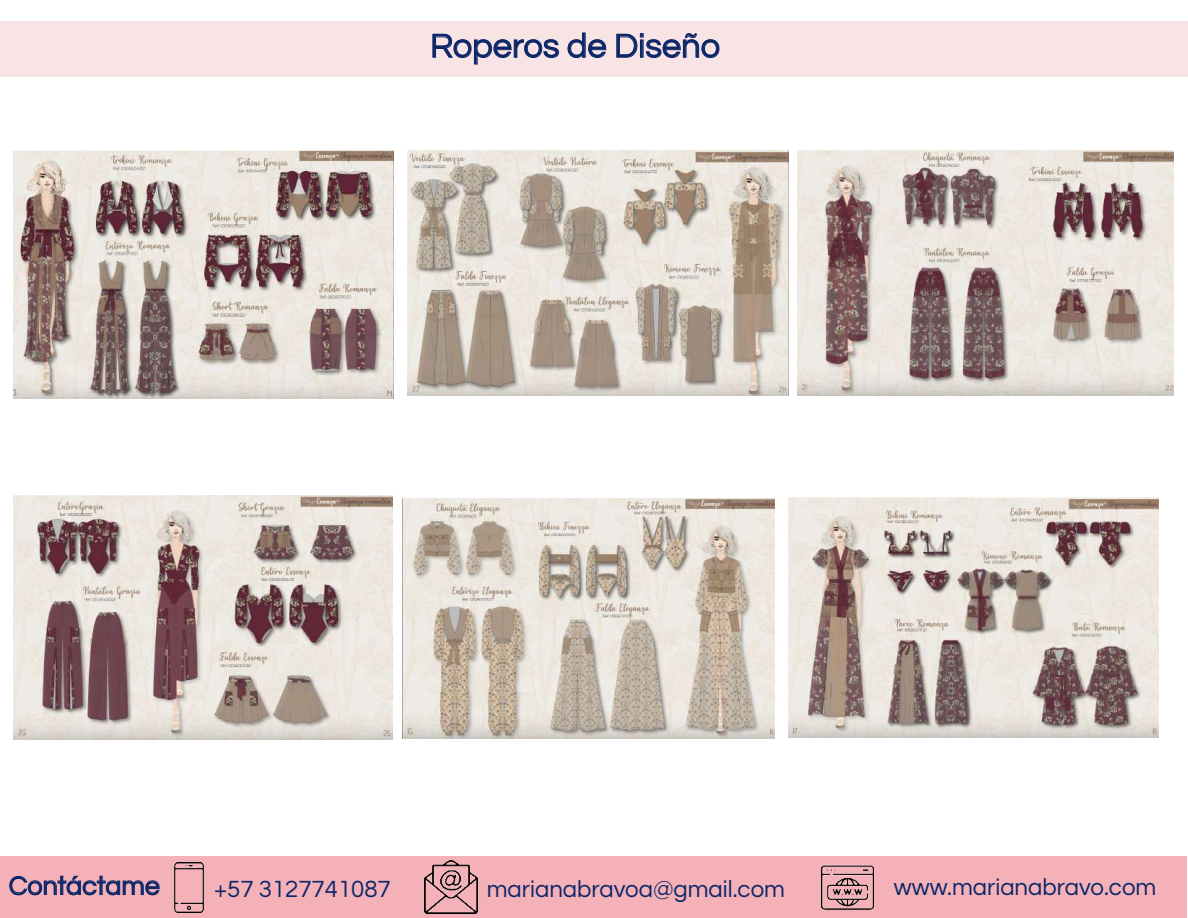
<style>
.page{position:relative;width:1188px;height:918px;background:#fff}
.page>*{position:absolute;margin:0;border:0;box-sizing:border-box;transform-origin:0 0}
.t1{font:34.5px "Questrial";color:#0c2668}
.t2{font:27px "Questrial";color:#0c2668}
.t3{font:24px "Questrial";color:#0c2668}
</style>
<div class="page">
<div style="left:0;top:856px;width:1187px;height:62px;background:#f4b1b8"></div>
<svg style="left:9px;top:876px;width:151px;height:19px"></svg>
<img style="left:174px;top:862px;width:30px;height:50px">
<img style="left:821px;top:865px;width:52px;height:46px">
<img style="left:424px;top:861px;width:53px;height:53px">
<div style="left:1px;top:21px;width:1187px;height:56px;background:#f9e4e5"></div>
<svg style="left:433px;top:34px;width:126px;height:30px"></svg>
<svg style="left:568px;top:33px;width:38px;height:25px"></svg>
<svg style="left:616px;top:34px;width:103px;height:24px"></svg>
<img style="left:14px;top:151px;width:380px;height:247px">
<img style="left:402px;top:498px;width:373px;height:241px">
<img style="left:788px;top:498px;width:371px;height:239px">
<img style="left:798px;top:151px;width:375px;height:244px">
<img style="left:13px;top:495px;width:379px;height:244px">
<img style="left:408px;top:151px;width:380px;height:244px">
<h1 class="t1" style="left:430px;top:22px;width:292px">Roperos de Diseño</h1>
<p class="t2" style="left:9px;top:867px;width:153px">Contáctame</p>
<p class="t3" style="left:214px;top:872px;width:178px">+57 3127741087</p>
<p class="t3" style="left:487px;top:872px;width:300px">marianabravoa@gmail.com</p>
<p class="t3" style="left:894px;top:870px;width:264px">www.marianabravo.com</p>
</div>
